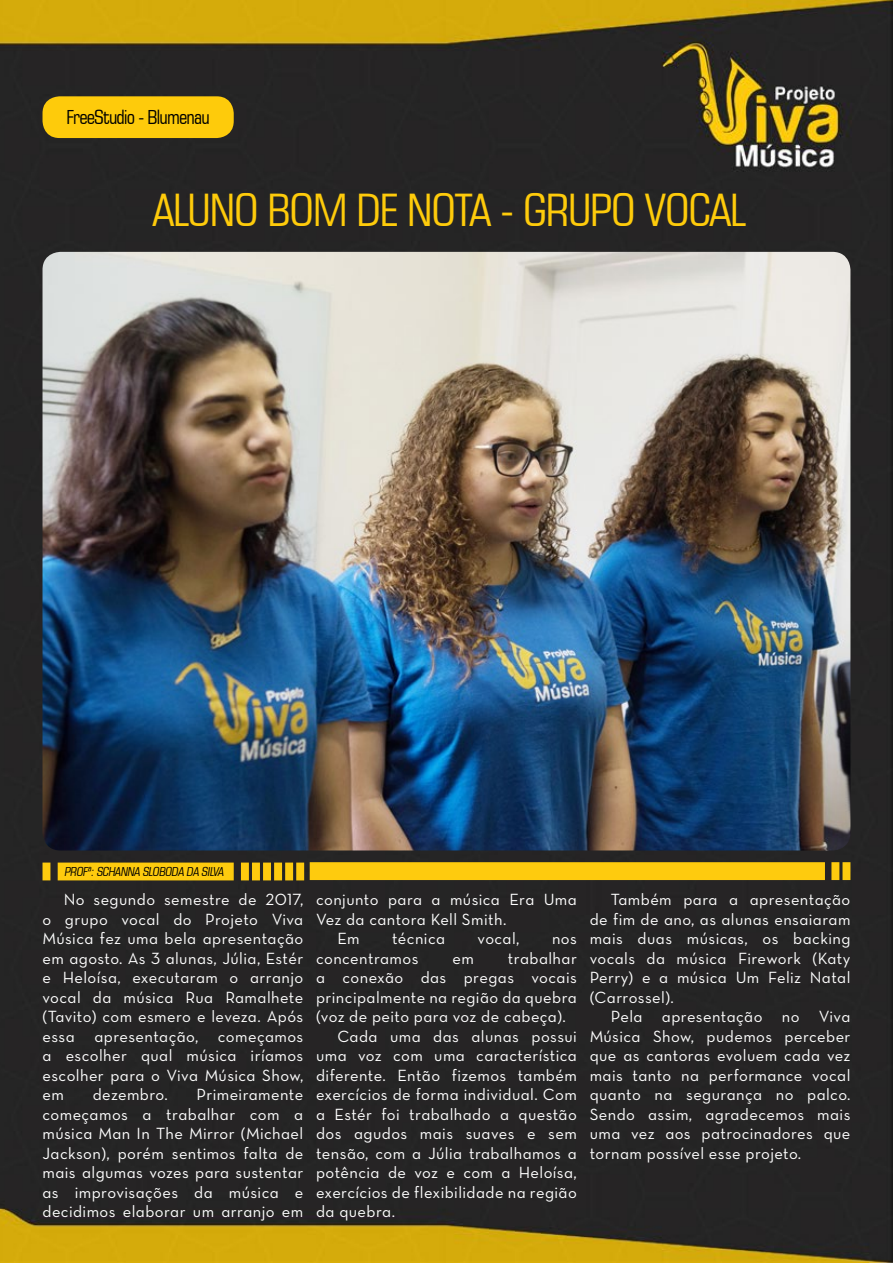
<style>
.page{position:relative;width:893px;height:1263px;background:#fff}
.page>*{position:absolute;margin:0;border:0;box-sizing:border-box;transform-origin:0 0}
.t1{font:condensed 45px "Square 721 BT";letter-spacing:-.025em;color:#fecb0b}
.t2{font:condensed 19.5px "Square 721 BT";letter-spacing:-.04em;color:#000}
.t3{font:16.5px/19.5px "Neutra Text Book Alt";letter-spacing:.025em;color:#fff;text-align:justify}
.t4{font:italic condensed 12.45px "Square 721 BT";color:#000}
</style>
<div class="page">
<img style="left:0;top:0;width:893px;height:1263px">
<img style="left:43px;top:252px;width:807px;height:598px">
<div style="left:58px;top:862px;width:176px;height:18px;background:#fecb0e;border:2px solid #fecb0e"></div>
<div style="left:43px;top:862px;width:7px;height:18px;background:#fecb0e"></div>
<svg style="left:241px;top:862px;width:8px;height:18px"></svg>
<div style="left:252px;top:862px;width:8px;height:18px;background:#fecb0e"></div>
<div style="left:263px;top:862px;width:8px;height:18px;background:#fecb0e;border:2px solid #fecb0e"></div>
<svg style="left:274px;top:862px;width:8px;height:18px"></svg>
<svg style="left:285px;top:862px;width:8px;height:18px"></svg>
<svg style="left:296px;top:862px;width:8px;height:18px"></svg>
<div style="left:310px;top:862px;width:515px;height:18px;background:#fecb0e;border:2px solid #fecb0e"></div>
<svg style="left:831px;top:862px;width:8px;height:18px"></svg>
<svg style="left:842px;top:862px;width:8px;height:18px"></svg>
<div style="left:43px;top:96px;width:191px;height:42px;background:#fecb0b;border-radius:17px"></div>
<p class="t2" style="left:66px;top:105px;width:145px">FreeStudio - Blumenau</p>
<h1 class="t1" style="left:153px;top:183px;width:594px">ALUNO BOM DE NOTA - GRUPO VOCAL</h1>
<p class="t4" style="left:64px;top:864px;width:163px">PROFª:SCHANNA SLOBODA DA SILVA</p>
<p class="t3" style="left:43px;top:890px;width:262px;text-indent:21px">No segundo semestre de 2017, o grupo vocal do Projeto Viva Música fez uma bela apresentação em agosto. As 3 alunas, Júlia, Estér e Heloísa, executaram o arranjo vocal da música Rua Ramalhete (Tavito) com esmero e leveza. Após essa apresentação, começamos a escolher qual música iríamos escolher para o Viva Música Show, em</p>
<p class="t3" style="left:93px;top:1085px;width:76px">dezembro.</p>
<p class="t3" style="left:43px;top:1085px;width:262px;text-indent:154px">Primeiramente começamos a trabalhar com a música Man In The Mirror (Michael Jackson), porém sentimos falta de mais algumas vozes para sustentar as improvisações da música e decidimos elaborar um arranjo em</p>
<p class="t3" style="left:316px;top:890px;width:262px">conjunto para a música Era Uma</p>
<p class="t3" style="left:316px;top:909px;width:192px">Vez da cantora Kell Smith.</p>
<p class="t3" style="left:337px;top:929px;width:24px">Em</p>
<p class="t3" style="left:392px;top:929px;width:54px">técnica</p>
<p class="t3" style="left:478px;top:929px;width:44px">vocal,</p>
<p class="t3" style="left:552px;top:929px;width:26px">nos</p>
<p class="t3" style="left:316px;top:948px;width:104px">concentramos</p>
<p class="t3" style="left:452px;top:948px;width:23px">em</p>
<p class="t3" style="left:508px;top:948px;width:70px">trabalhar</p>
<p class="t3" style="left:316px;top:968px;width:262px">a conexão das pregas vocais</p>
<p class="t3" style="left:316px;top:987px;width:262px">principalmente na região da quebra</p>
<p class="t3" style="left:316px;top:1007px;width:251px">(voz de peito para voz de cabeça).</p>
<p class="t3" style="left:337px;top:1026px;width:241px">Cada uma das alunas possui</p>
<p class="t3" style="left:316px;top:1046px;width:262px">uma voz com uma característica</p>
<p class="t3" style="left:316px;top:1065px;width:262px">diferente. Então fizemos também</p>
<p class="t3" style="left:316px;top:1085px;width:262px">exercícios de forma individual. Com</p>
<p class="t3" style="left:316px;top:1104px;width:262px">a Estér foi trabalhado a questão</p>
<p class="t3" style="left:316px;top:1124px;width:262px">dos agudos mais suaves e sem</p>
<p class="t3" style="left:316px;top:1143px;width:262px">tensão, com a Júlia trabalhamos a</p>
<p class="t3" style="left:316px;top:1163px;width:262px">potência de voz e com a Heloísa,</p>
<p class="t3" style="left:316px;top:1182px;width:262px">exercícios de flexibilidade na região</p>
<p class="t3" style="left:316px;top:1202px;width:80px">da quebra.</p>
<p class="t3" style="left:590px;top:890px;width:262px;text-indent:21px">Também para a apresentação de fim de ano, as alunas ensaiaram mais duas músicas, os backing vocals da música Firework (Katy Perry) e a música Um Feliz Natal (Carrossel).</p>
<p class="t3" style="left:590px;top:1007px;width:262px;text-indent:21px">Pela apresentação no Viva Música Show, pudemos perceber que as cantoras evoluem cada vez mais tanto na performance vocal quanto na segurança no palco.<br>Sendo assim, agradecemos mais uma vez aos patrocinadores que tornam possível esse projeto.</p>
</div>
